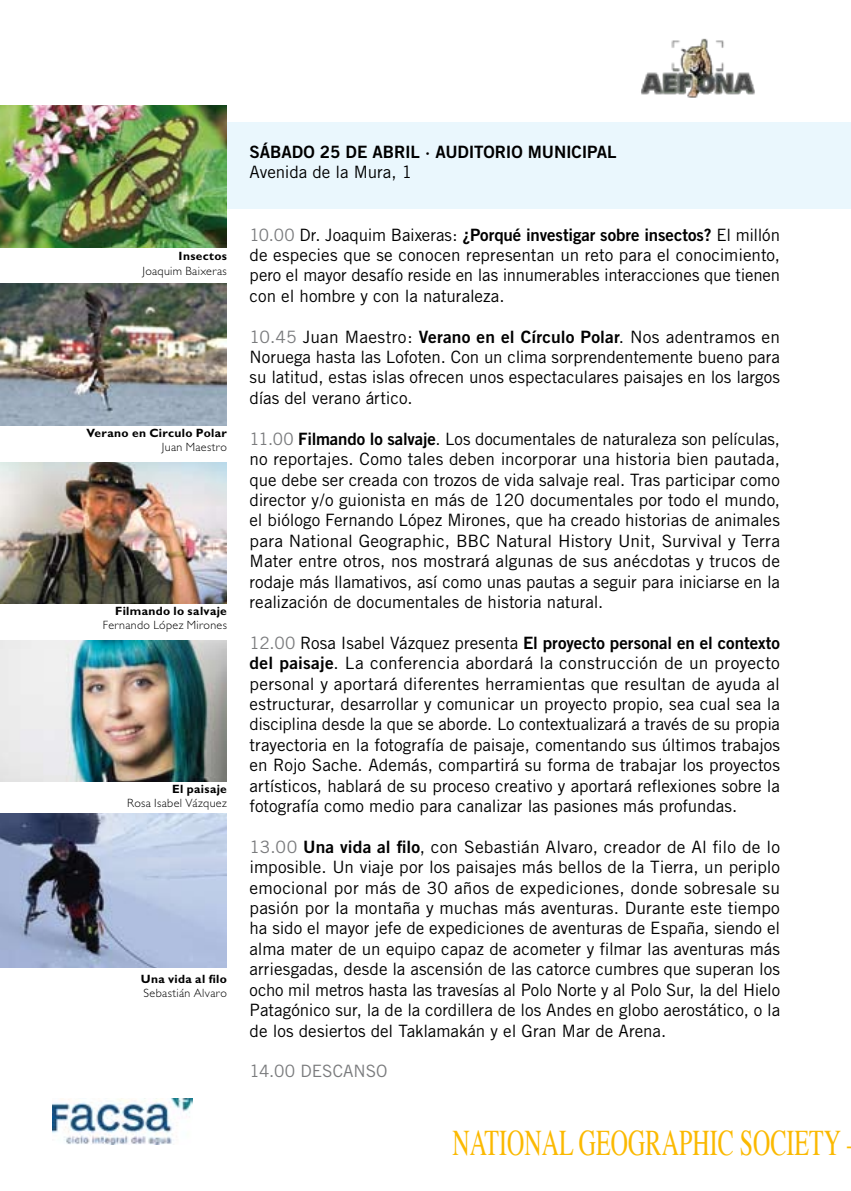
<style>
.page{position:relative;width:851px;height:1191px;background:#fff}
.page>*{position:absolute;margin:0;border:0;box-sizing:border-box;transform-origin:0 0}
.t1{font:36px "Times";color:#fbb900;scale:.67 1}
.t2{font:17px/20.4px "Trade Gothic";letter-spacing:-.005em;color:#000;text-align:justify}
.t3{font:17px "Trade Gothic Bold Two";letter-spacing:-.005em;color:#000}
.t4{font:17px "Trade Gothic";color:#7a7b7d}
.t5{font:300 12px "Gill Sans";letter-spacing:.03em;color:#000}
.t6{font:700 12px "Gill Sans";letter-spacing:.03em;color:#000}
.s1{font-family:"Trade Gothic";color:#7a7b7d}
.s2{font-family:"Trade Gothic"}
.s3{color:#7a7b7d}
.s4{font-family:"Trade Gothic Bold Two"}
</style>
<div class="page">
<img style="left:0;top:640px;width:227px;height:142px">
<img style="left:0;top:462px;width:227px;height:142px">
<img style="left:0;top:813px;width:227px;height:154px">
<div style="left:0;top:123px;width:850px;height:86px;background:#eaf7fd"></div>
<img style="left:0;top:283px;width:227px;height:142px">
<img style="left:0;top:106px;width:227px;height:141px">
<img style="left:641px;top:38px;width:114px;height:60px">
<img style="left:52px;top:1098px;width:141px;height:47px">
<p class="t6" style="left:179px;top:249px;width:50px">Insectos</p>
<p class="t5" style="left:142px;top:264px;width:86px">Joaquim Baixeras</p>
<p class="t6" style="left:86px;top:425px;width:142px">Verano en Circulo Polar</p>
<p class="t5" style="left:162px;top:440px;width:66px">Juan Maestro</p>
<p class="t6" style="left:115px;top:604px;width:113px">Filmando lo salvaje</p>
<p class="t5" style="left:103px;top:618px;width:126px">Fernando López Mirones</p>
<p class="t6" style="left:172px;top:781px;width:56px">El paisaje</p>
<p class="t5" style="left:127px;top:796px;width:101px">Rosa Isabel Vázquez</p>
<p class="t6" style="left:141px;top:971px;width:87px">Una vida al filo</p>
<p class="t5" style="left:143px;top:986px;width:85px">Sebastián Alvaro</p>
<p class="t3" style="left:249px;top:141px;width:368px">SÁBADO 25 DE ABRIL · AUDITORIO MUNICIPAL</p>
<p class="t2" style="left:249px;top:162px;width:164px">Avenida de la Mura, 1</p>
<p class="t3" style="left:249px;top:224px;width:532px"><span class="s1">10.00</span> <span class="s2">Dr. Joaquim Baixeras:</span> ¿Porqué investigar sobre insectos? <span class="s2">El millón</span></p>
<p class="t2" style="left:249px;top:244px;width:532px">de especies que se conocen representan un reto para el conocimiento, pero el mayor desafío reside en las innumerables interacciones que tienen con el hombre y con la naturaleza.</p>
<p class="t2" style="left:249px;top:326px;width:532px"><span class="s3">10.45</span> Juan Maestro: <span class="s4">Verano en el Círculo Polar</span>. Nos adentramos en Noruega hasta las Lofoten. Con un clima sorprendentemente bueno para su latitud, estas islas ofrecen unos espectaculares paisajes en los largos días del verano ártico.</p>
<p class="t2" style="left:249px;top:428px;width:532px"><span class="s3">11.00</span> <span class="s4">Filmando lo salvaje</span>. Los documentales de naturaleza son películas, no reportajes. Como tales deben incorporar una historia bien pautada, que debe ser creada con trozos de vida salvaje real. Tras participar como director y/o guionista en más de 120 documentales por todo el mundo, el biólogo Fernando López Mirones, que ha creado historias de animales para National Geographic, BBC Natural History Unit, Survival y Terra Mater entre otros, nos mostrará algunas de sus anécdotas y trucos de rodaje más llamativos, así como unas pautas a seguir para iniciarse en la realización de documentales de historia natural.</p>
<p class="t3" style="left:249px;top:632px;width:532px"><span class="s1">12.00</span> <span class="s2">Rosa Isabel Vázquez presenta</span> El proyecto personal en el contexto</p>
<p class="t2" style="left:249px;top:652px;width:532px"><span class="s4">del paisaje</span>. La conferencia abordará la construcción de un proyecto personal y aportará diferentes herramientas que resultan de ayuda al estructurar, desarrollar y comunicar un proyecto propio, sea cual sea la disciplina desde la que se aborde. Lo contextualizará a través de su propia trayectoria en la fotografía de paisaje, comentando sus últimos trabajos en Rojo Sache. Además, compartirá su forma de trabajar los proyectos artísticos, hablará de su proceso creativo y aportará reflexiones sobre la fotografía como medio para canalizar las pasiones más profundas.</p>
<p class="t2" style="left:249px;top:836px;width:532px"><span class="s3">13.00</span> <span class="s4">Una vida al filo</span>, con Sebastián Alvaro, creador de Al filo de lo imposible. Un viaje por los paisajes más bellos de la Tierra, un periplo emocional por más de 30 años de expediciones, donde sobresale su pasión por la montaña y muchas más aventuras. Durante este tiempo ha sido el mayor jefe de expediciones de aventuras de España, siendo el alma mater de un equipo capaz de acometer y filmar las aventuras más arriesgadas, desde la ascensión de las catorce cumbres que superan los ocho mil metros hasta las travesías al Polo Norte y al Polo Sur, la del Hielo Patagónico sur, la de la cordillera de los Andes en globo aerostático, o la de los desiertos del Taklamakán y el Gran Mar de Arena.</p>
<p class="t4" style="left:249px;top:1061px;width:139px">14.00 DESCANSO</p>
<h1 class="t1" style="left:452px;top:1109px;width:601px">NATIONAL GEOGRAPHIC SOCIETY -</h1>
</div>
